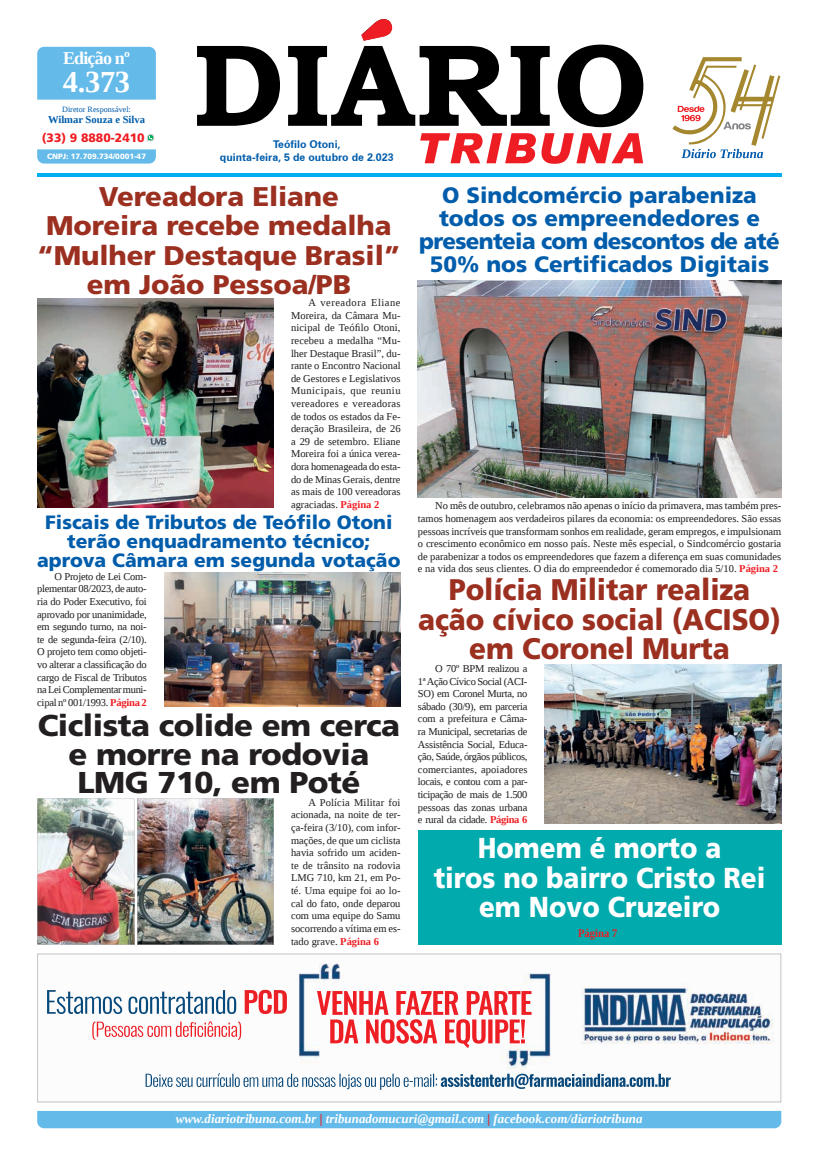
<style>
.page{position:relative;width:821px;height:1166px;background:#fff}
.page>*{position:absolute;margin:0;border:0;box-sizing:border-box;transform-origin:0 0}
.t1{font:700 30.45px "Liberation Serif";color:#fff}
.t2{font:900 30.1px/28.9px "Frutiger LT Std";letter-spacing:-.015em;color:#231f20;text-align:center}
.t3{font:900 29.84px/29.7px "Frutiger LT Std";letter-spacing:-.005em;color:#9b2f20;text-align:center;scale:.93 1}
.t4{font:900 28.88px/29.8px "Frutiger LT Std";color:#fff;text-align:center;scale:.9 1}
.t5{font:900 27.04px/29.1px "Frutiger LT Std";letter-spacing:-.005em;color:#9b2f20;text-align:center}
.t6{font:900 22.31px/23.2px "Frutiger LT Std";color:#015dab;text-align:center}
.t7{font:900 19.25px/18.8px "Frutiger LT Std";color:#015dab;text-align:center}
.t8{font:700 18.03px "Liberation Serif";letter-spacing:-.045em;color:#fff}
.t9{font:italic 700 12.95px "Liberation Serif";color:#fff}
.t10{font:900 12.16px "Frutiger LT Std";color:#ee1d23}
.t11{font:700 11.64px "Liberation Serif";letter-spacing:.005em;color:#ee1d23;scale:.9 1}
.t12{font:700 10.67px/12.6px "Zurich BT";color:#015dab;text-align:center}
.t13{font:700 10.59px "Liberation Serif";color:#015dab}
.t14{font:10.5px/12.6px "Liberation Serif";letter-spacing:-.005em;color:#231f20;text-align:justify}
.t15{font:8.14px "Liberation Serif";color:#015dab}
.t16{font:900 7.7px "Frutiger LT Std";color:#fff}
.s1{font-weight:700;color:#ee1d23}
.s2{color:#ee1d23}
</style>
<div class="page">
<div style="left:37px;top:1111px;width:744px;height:17px;background:#64bae9"></div>
<hr style="left:37px;top:174px;width:744px;height:3px;background:#00aeef">
<svg style="left:197px;top:26px;width:446px;height:101px"></svg>
<svg style="left:361px;top:19px;width:31px;height:22px"></svg>
<svg style="left:420px;top:133px;width:223px;height:31px"></svg>
<svg style="left:673px;top:57px;width:108px;height:101px"></svg>
<div style="left:37px;top:47px;width:119px;height:53px;background:#64bae9"></div>
<svg style="left:37px;top:149px;width:119px;height:15px;background:#6ebeea"></svg>
<svg style="left:147px;top:134px;width:7px;height:8px"></svg>
<svg style="left:37px;top:953px;width:744px;height:149px"></svg>
<div style="left:418px;top:830px;width:363px;height:114px;background:#00aaad"></div>
<img style="left:418px;top:281px;width:363px;height:216px">
<img style="left:37px;top:299px;width:237px;height:209px">
<img style="left:37px;top:798px;width:237px;height:146px">
<img style="left:545px;top:665px;width:236px;height:158px">
<img style="left:164px;top:572px;width:237px;height:134px">
<h3 class="t8" style="left:63px;top:45px;width:68px">Edição nº</h3>
<h1 class="t1" style="left:63px;top:61px;width:69px">4.373</h1>
<p class="t15" style="left:62px;top:104px;width:70px">Diretor Responsável:</p>
<p class="t13" style="left:48px;top:112px;width:99px">Wilmar Souza e Silva</p>
<p class="t10" style="left:42px;top:130px;width:104px">(33) 9 8880-2410</p>
<p class="t16" style="left:47px;top:151px;width:100px">CNPJ: 17.709.734/0001-47</p>
<p class="t12" style="left:220px;top:138px;width:175px">Teófilo Otoni,<br>quinta-feira, 5 de outubro de 2.023</p>
<h3 class="t5" style="left:37px;top:182px;width:365px">Vereadora Eliane<br>Moreira recebe medalha “Mulher Destaque Brasil” em João Pessoa/PB</h3>
<p class="t14" style="left:291px;top:296px;width:111px;text-indent:17px">A vereadora Eliane Moreira, da Câmara Mu&shy;nicipal de Teófilo Otoni, recebeu a medalha “Mu&shy;lher Destaque Brasil”, du&shy;rante o Encontro Nacional de Gestores e Legislativos Municipais, que reuniu vereadores e vereadoras de todos os estados da Fe&shy;deração Brasileira, de 26 a 29 de setembro. Eliane Moreira foi a única verea&shy;dora homenageada do esta&shy;do de Minas Gerais, dentre as mais de 100 vereadoras agraciadas. <span class="s1">Página 2</span></p>
<h3 class="t7" style="left:37px;top:513px;width:365px">Fiscais de Tributos de Teófilo Otoni terão enquadramento técnico; aprova Câmara em segunda votação</h3>
<p class="t14" style="left:37px;top:570px;width:111px;text-indent:17px">O Projeto de Lei Com&shy;plementar 08/2023, de auto&shy;ria do Poder Executivo, foi aprovado por unanimidade, em segundo turno, na noi&shy;te de segunda-feira (2/10).<br>O projeto tem como objeti&shy;vo alterar a classificação do cargo de Fiscal de Tributos na Lei Complementar muni&shy;cipal nº 001/1993. <span class="s1">Página 2</span></p>
<h2 class="t2" style="left:38px;top:710px;width:364px">Ciclista colide em cerca e morre na rodovia<br>LMG 710, em Poté</h2>
<p class="t14" style="left:291px;top:796px;width:111px;text-indent:17px">A Polícia Militar foi acionada, na noite de ter&shy;ça-feira (3/10), com infor&shy;mações, de que um ciclista havia sofrido um aciden&shy;te de trânsito na rodovia LMG 710, km 21, em Po&shy;té. Uma equipe foi ao lo&shy;cal do fato, onde deparou com uma equipe do Samu socorrendo a vítima em es&shy;tado grave. <span class="s1">Página 6</span></p>
<h3 class="t6" style="left:419px;top:183px;width:362px">O Sindcomércio parabeniza todos os empreendedores e presenteia com descontos de até<br>50% nos Certificados Digitais</h3>
<p class="t14" style="left:418px;top:499px;width:365px;text-indent:17px">No mês de outubro, celebramos não apenas o início da primavera, mas também pres&shy;tamos homenagem aos verdadeiros pilares da economia: os empreendedores. São essas pessoas incríveis que transformam sonhos em realidade, geram empregos, e impulsionam o crescimento econômico em nosso país. Neste mês especial, o Sindcomércio gostaria de parabenizar a todos os empreendedores que fazem a diferença em suas comunidades e na vida dos seus clientes. O dia do empreendedor é comemorado dia 5/10. <span class="s1">Página 2</span></p>
<h3 class="t3" style="left:418px;top:575px;width:392px">Polícia Militar realiza ação cívico social (ACISO) em Coronel Murta</h3>
<p class="t14" style="left:418px;top:662px;width:111px;text-indent:17px">O 70º BPM realizou a 1ª Ação Cívico Social (ACI-SO) em Coronel Murta, no sábado (30/9), em parceria com a prefeitura e Câma&shy;ra Municipal, secretarias de Assistência Social, Educa&shy;ção, Saúde, órgãos públicos, comerciantes, apoiadores locais, e contou com a par&shy;ticipação de mais de 1.500 pessoas das zonas urbana e rural da cidade. <span class="s1">Página 6</span></p>
<h3 class="t4" style="left:434px;top:833px;width:370px">Homem é morto a<br>tiros no bairro Cristo Rei em Novo Cruzeiro</h3>
<p class="t11" style="left:578px;top:925px;width:45px">Página 7</p>
<p class="t9" style="left:176px;top:1110px;width:468px">www.diariotribuna.com.br <span class="s2">|</span> tribunadomucuri@gmail.com <span class="s2">|</span> facebook.com/diariotribuna</p>
</div>
